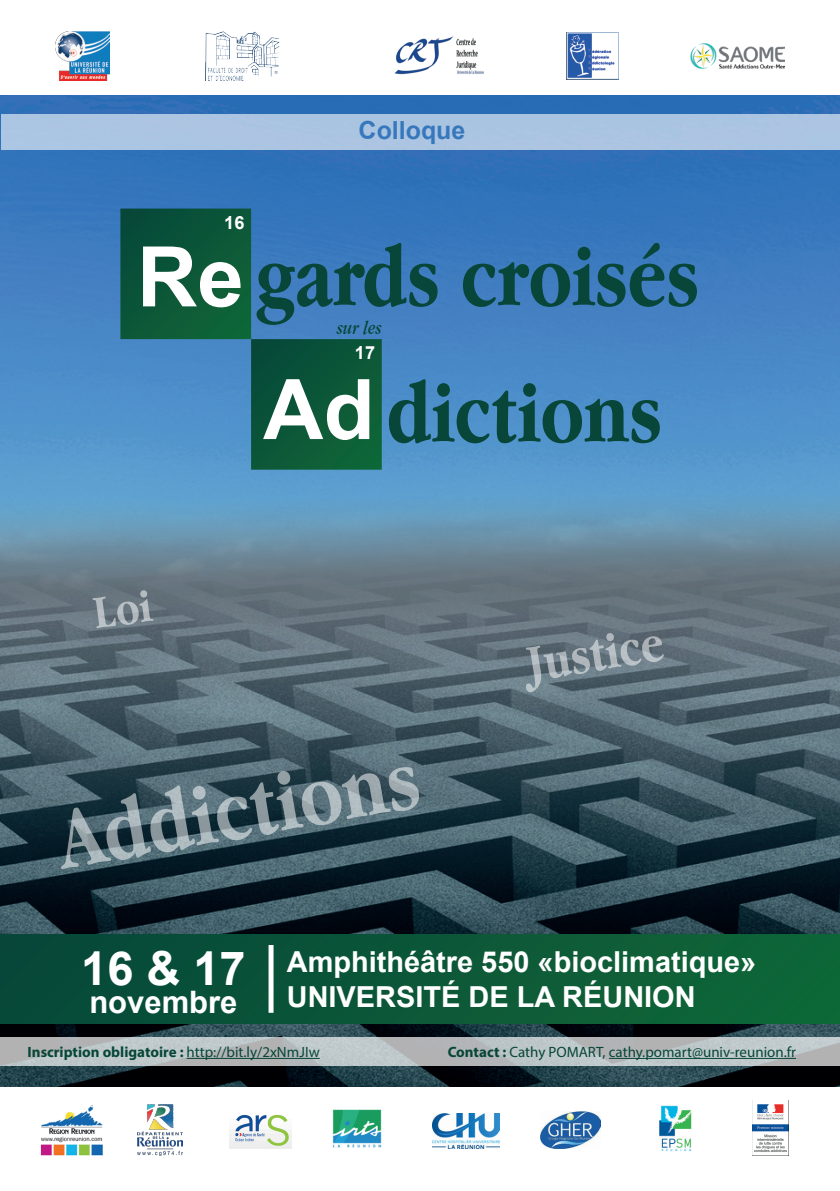
<style>
.page{position:relative;width:840px;height:1191px;background:#fff}
.page>*{position:absolute;margin:0;border:0;box-sizing:border-box;transform-origin:0 0}
.t1{font:700 89.8px "Apple Garamond";color:#074638}
.t2{font:700 89.8px "Apple Garamond";color:rgb(255 255 255/.53)}
.t3{font:700 53.4px "Apple Garamond";color:rgb(255 255 255/.51)}
.t4{font:700 46.8px "Arial";color:#fff}
.t5{font:700 31px "Arial";color:#fff}
.t6{font:700 29px/34.6px "Arial";color:#fff}
.t7{font:700 25px "Arial";color:#3778bd}
.t8{font:italic 19.6px "Apple Garamond";color:#074638}
.t9{font:700 18px "Arial";color:#fff}
.t10{font:15px "Myriad Pro";color:#074638}
.t11{font:700 15px "Myriad Pro";color:#074638}
.s1{font-family:"Arial";font-size:83.6px;color:#fff}
.s2{font-weight:400}
.s3{font-weight:700}
</style>
<div class="page">
<img style="left:0;top:95px;width:839px;height:991px">
<svg style="left:120px;top:208px;width:261px;height:262px;background:#296e7e"></svg>
<img style="left:752px;top:1100px;width:36px;height:55px">
<div style="left:2px;top:114px;width:837px;height:35px;background:#aac5e2"></div>
<svg style="left:0;top:1037px;width:839px;height:29px;background:#b9bfc1"></svg>
<hr style="left:186px;top:1058px;width:133px;height:1px;background:#074638">
<hr style="left:608px;top:1058px;width:187px;height:1px;background:#074638">
<img style="left:40px;top:1104px;width:62px;height:51px">
<img style="left:138px;top:1104px;width:44px;height:51px">
<img style="left:229px;top:1115px;width:62px;height:33px">
<img style="left:432px;top:1113px;width:67px;height:35px">
<img style="left:332px;top:1109px;width:50px;height:39px">
<svg style="left:0;top:934px;width:839px;height:89px;background:#0b5738"></svg>
<div style="left:268px;top:945px;width:5px;height:67px;background:#fff"></div>
<img style="left:540px;top:1111px;width:60px;height:37px">
<img style="left:206px;top:32px;width:73px;height:48px">
<img style="left:55px;top:32px;width:54px;height:48px">
<img style="left:566px;top:32px;width:52px;height:48px">
<img style="left:690px;top:43px;width:94px;height:25px">
<img style="left:394px;top:36px;width:90px;height:39px">
<img style="left:659px;top:1105px;width:33px;height:47px">
<svg style="left:92px;top:589px;width:61px;height:39px;background:#66747d"></svg>
<p class="t9" style="left:224px;top:211px;width:22px">16</p>
<p class="t7" style="left:358px;top:114px;width:108px">Colloque</p>
<h1 class="t1" style="left:137px;top:226px;width:563px"><span class="s1">Re</span>gards croisés</h1>
<p class="t8" style="left:336px;top:316px;width:47px">sur les</p>
<p class="t9" style="left:355px;top:340px;width:22px">17</p>
<h1 class="t1" style="left:263px;top:362px;width:400px"><span class="s1">Ad</span>dictions</h1>
<h1 class="t2" style="left:50px;top:791px;width:366px;rotate:-10deg">Addictions</h1>
<h2 class="t3" style="left:522px;top:634px;width:139px;rotate:-9deg">Justice</h2>
<h3 class="t4" style="left:81px;top:937px;width:166px">16 &amp; 17</h3>
<p class="t5" style="left:89px;top:981px;width:149px">novembre</p>
<p class="t6" style="left:286px;top:945px;width:471px">Amphithéâtre 550 «bioclimatique»<br>UNIVERSITÉ DE LA RÉUNION</p>
<p class="t11" style="left:28px;top:1042px;width:293px">Inscription obligatoire : <span class="s2">http://bit.ly/2xNmJIw</span></p>
<p class="t10" style="left:447px;top:1042px;width:349px"><span class="s3">Contact :</span> Cathy POMART, cathy.pomart@univ-reunion.fr</p>
</div>
